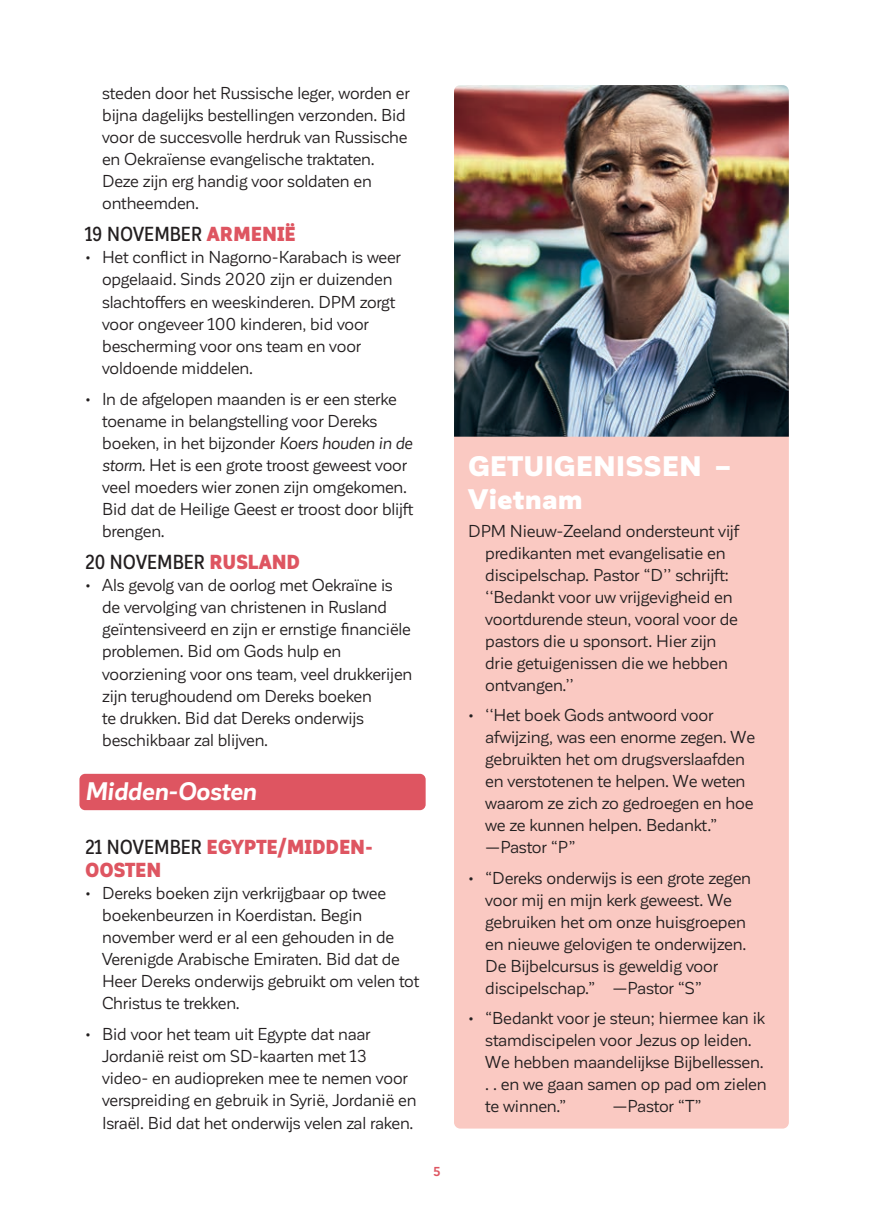
<style>
.page{position:relative;width:874px;height:1225px;background:#fff}
.page>*{position:absolute;margin:0;border:0;box-sizing:border-box;transform-origin:0 0}
.t1{font:900 27.8px/32.6px "Corporative Sans";letter-spacing:.005em;color:#fff}
.t2{font:italic 700 25px "Corporative Sans";letter-spacing:-.01em;color:#fff}
.t3{font:500 20px "Corporative Sans Alt Cnd";color:#231f20}
.t4{font:900 20px/23.2px "Corporative Sans Alt Cnd";letter-spacing:-.005em;color:#de5561}
.t5{font:17px/22.2px "Corporative Sans";letter-spacing:-.01em;color:#231f20}
.t6{font:700 12.8px "Corporative Sans";color:#de5561}
.s1{font-weight:900;color:#de5561}
.s2{font-style:italic}
.s3{font-weight:500;color:#231f20}
</style>
<div class="page">
<div style="left:79px;top:774px;width:346px;height:36px;background:#de5561;border-radius:6px"></div>
<div style="left:454px;top:261px;width:334px;height:867px;background:#fac9c2;border-radius:6px"></div>
<img style="left:454px;top:85px;width:334px;height:352px">
<p class="t5" style="left:102px;top:82px;width:309px">steden door het Russische leger, worden er bijna dagelijks bestellingen verzonden. Bid voor de succesvolle herdruk van Russische en Oekraïense evangelische traktaten.<br>Deze zijn erg handig voor soldaten en ontheemden.</p>
<p class="t3" style="left:85px;top:223px;width:212px">19 NOVEMBER <span class="s1">ARMENIË</span></p>
<p class="t5" style="left:102px;top:246px;width:300px;text-indent:-17px">• Het conflict in Nagorno-Karabach is weer opgelaaid. Sinds 2020 zijn er duizenden slachtoffers en weeskinderen. DPM zorgt voor ongeveer 100 kinderen, bid voor bescherming voor ons team en voor voldoende middelen.</p>
<p class="t5" style="left:102px;top:388px;width:312px;text-indent:-17px">• In de afgelopen maanden is er een sterke toename in belangstelling voor Dereks boeken, in het bijzonder <span class="s2">Koers houden in de storm.</span> Het is een grote troost geweest voor veel moeders wier zonen zijn omgekomen.<br>Bid dat de Heilige Geest er troost door blijft brengen.</p>
<p class="t3" style="left:85px;top:551px;width:216px">20 NOVEMBER <span class="s1">RUSLAND</span></p>
<p class="t5" style="left:102px;top:574px;width:311px;text-indent:-17px">• Als gevolg van de oorlog met Oekraïne is de vervolging van christenen in Rusland geïntensiveerd en zijn er ernstige financiële problemen. Bid om Gods hulp en voorziening voor ons team, veel drukkerijen zijn terughoudend om Dereks boeken<br>te drukken. Bid dat Dereks onderwijs beschikbaar zal blijven.</p>
<h2 class="t2" style="left:85px;top:777px;width:173px">Midden-Oosten</h2>
<p class="t4" style="left:85px;top:835px;width:289px"><span class="s3">21 NOVEMBER</span> EGYPTE/MIDDEN-<br>OOSTEN</p>
<p class="t5" style="left:102px;top:882px;width:318px;text-indent:-17px">• Dereks boeken zijn verkrijgbaar op twee boekenbeurzen in Koerdistan. Begin november werd er al een gehouden in de Verenigde Arabische Emiraten. Bid dat de Heer Dereks onderwijs gebruikt om velen tot Christus te trekken.</p>
<p class="t5" style="left:102px;top:1023px;width:316px;text-indent:-17px">• Bid voor het team uit Egypte dat naar Jordanië reist om SD-kaarten met 13 video- en audiopreken mee te nemen voor verspreiding en gebruik in Syrië, Jordanië en Israël. Bid dat het onderwijs velen zal raken.</p>
<p class="t6" style="left:433px;top:1164px;width:9px">5</p>
<h1 class="t1" style="left:468px;top:450px;width:264px">GETUIGENISSEN –<br>Vietnam</h1>
<p class="t5" style="left:485px;top:520px;width:255px;text-indent:-17px">DPM Nieuw-Zeeland ondersteunt vijf predikanten met evangelisatie en discipelschap. Pastor “D’’ schrijft: ‘‘Bedankt voor uw vrijgevigheid en voortdurende steun, vooral voor de pastors die u sponsort. Hier zijn drie getuigenissen die we hebben ontvangen.’’</p>
<p class="t5" style="left:485px;top:704px;width:271px;text-indent:-17px">• ‘‘Het boek Gods antwoord voor afwijzing, was een enorme zegen. We gebruikten het om drugsverslaafden en verstotenen te helpen. We weten waarom ze zich zo gedroegen en hoe we ze kunnen helpen. Bedankt.” —Pastor “P”</p>
<p class="t5" style="left:485px;top:867px;width:267px;text-indent:-17px">• “Dereks onderwijs is een grote zegen voor mij en mijn kerk geweest. We gebruiken het om onze huisgroepen en nieuwe gelovigen te onderwijzen.<br>De Bijbelcursus is geweldig voor discipelschap.” —Pastor “S”</p>
<p class="t5" style="left:485px;top:1007px;width:283px;text-indent:-17px">• “Bedankt voor je steun; hiermee kan ik stamdiscipelen voor Jezus op leiden.<br>We hebben maandelijkse Bijbellessen. . . en we gaan samen op pad om zielen te winnen.”</p>
<p class="t5" style="left:612px;top:1095px;width:91px">—Pastor “T”</p>
</div>
